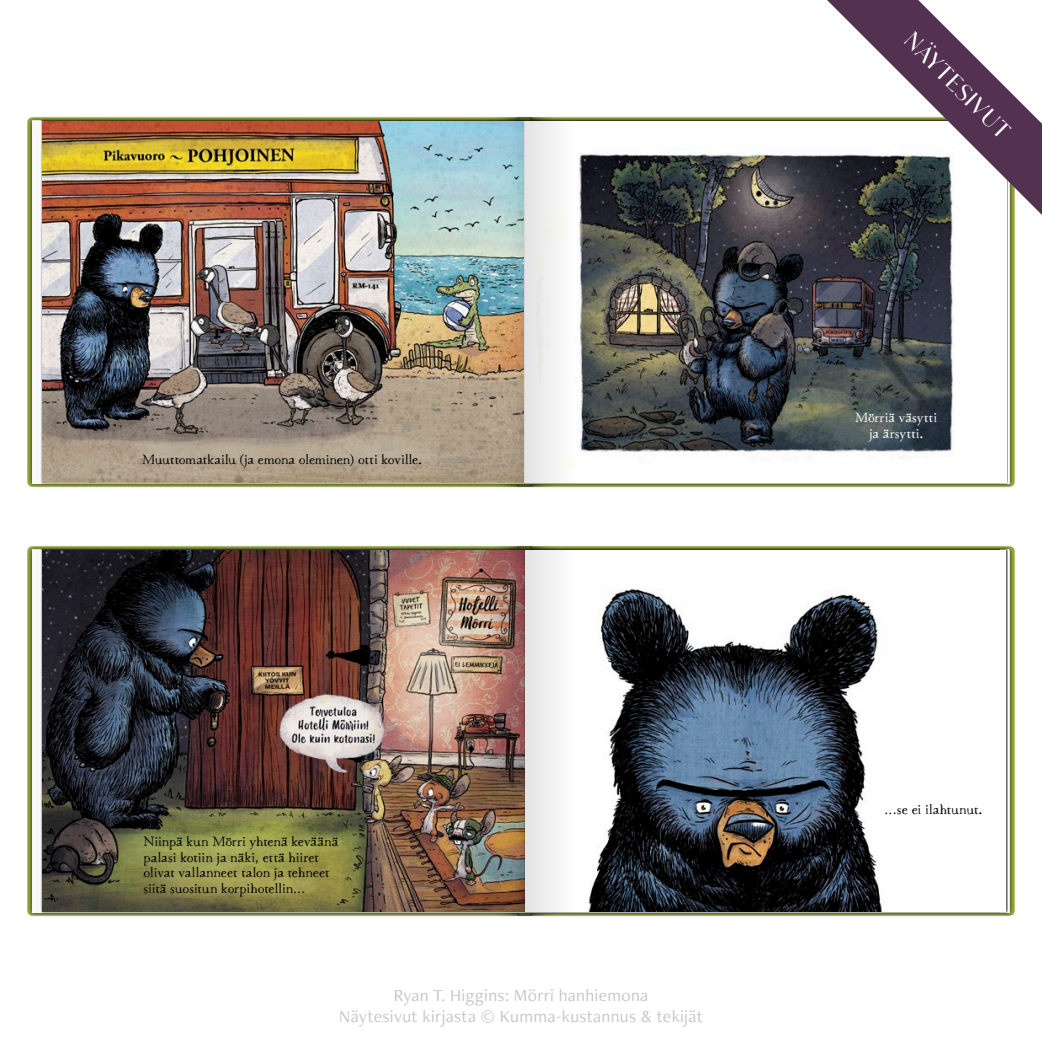
<style>
.page{position:relative;width:1042px;height:1042px;background:#fff}
.page>*{position:absolute;margin:0;border:0;box-sizing:border-box;transform-origin:0 0}
.t1{font:22.75px "Ivy Mode";color:#fff}
.t2{font:17.5px "Freight Neo Pro";letter-spacing:.02em;color:#c5c5c5}
.t3{font:14.17px/15.9px "Macarons";letter-spacing:.005em;color:#000}
.t4{font:14.17px/15.9px "Macarons";letter-spacing:.015em;color:#fff;text-align:center}
</style>
<div class="page">
<div style="left:27px;top:115px;width:987px;height:373px;background:#000;opacity:.75"></div>
<hr style="left:32px;top:121px;width:1px;height:362px;background:#fff">
<hr style="left:33px;top:121px;width:1px;height:362px;background:#fff">
<hr style="left:34px;top:121px;width:1px;height:362px;background:#fff">
<hr style="left:35px;top:121px;width:1px;height:362px;background:#fff">
<hr style="left:36px;top:121px;width:1px;height:362px;background:#fff">
<hr style="left:37px;top:121px;width:1px;height:362px;background:#fff">
<hr style="left:38px;top:121px;width:1px;height:362px;background:#fff">
<hr style="left:39px;top:121px;width:1px;height:362px;background:#fff">
<hr style="left:1008px;top:121px;width:1px;height:362px;background:#fff">
<img style="left:43px;top:121px;width:962px;height:362px">
<div style="left:524px;top:121px;width:51px;height:362px;background:linear-gradient(to right,#e2e2e2,#fefefe)"></div>
<img style="left:510px;top:121px;width:15px;height:362px">
<div style="left:27px;top:544px;width:987px;height:373px;background:#000;opacity:.75"></div>
<hr style="left:32px;top:550px;width:1px;height:362px;background:#fff">
<hr style="left:33px;top:550px;width:1px;height:362px;background:#fff">
<hr style="left:34px;top:550px;width:1px;height:362px;background:#fff">
<hr style="left:35px;top:550px;width:1px;height:362px;background:#fff">
<hr style="left:36px;top:550px;width:1px;height:362px;background:#fff">
<hr style="left:37px;top:550px;width:1px;height:362px;background:#fff">
<hr style="left:38px;top:550px;width:1px;height:362px;background:#fff">
<hr style="left:39px;top:550px;width:1px;height:362px;background:#fff">
<hr style="left:1008px;top:550px;width:1px;height:362px;background:#fff">
<img style="left:43px;top:550px;width:957px;height:361px">
<div style="left:524px;top:550px;width:51px;height:362px;background:linear-gradient(to right,#e3e3e3,#fefefe)"></div>
<img style="left:510px;top:550px;width:15px;height:362px">
<svg style="left:827px;top:0;width:215px;height:215px"></svg>
<p class="t3" style="left:142px;top:451px;width:281px">Muuttomatkailu (ja emona oleminen) otti koville.</p>
<p class="t3" style="left:144px;top:833px;width:196px">Niinpä kun Mörri yhtenä keväänä palasi kotiin ja näki, että hiiret olivat vallanneet talon ja tehneet siitä suositun korpihotellin…</p>
<p class="t2" style="left:394px;top:983px;width:256px">Ryan T. Higgins: Mörri hanhiemona</p>
<p class="t2" style="left:339px;top:1004px;width:365px">Näytesivut kirjasta © Kumma-kustannus &amp; tekijät</p>
<p class="t1" style="left:919px;top:26px;width:139px;rotate:45deg">NÄYTESIVUT</p>
<p class="t4" style="left:855px;top:410px;width:83px">Mörriä väsytti ja ärsytti.</p>
<p class="t3" style="left:884px;top:802px;width:99px">…se ei ilahtunut.</p>
</div>
